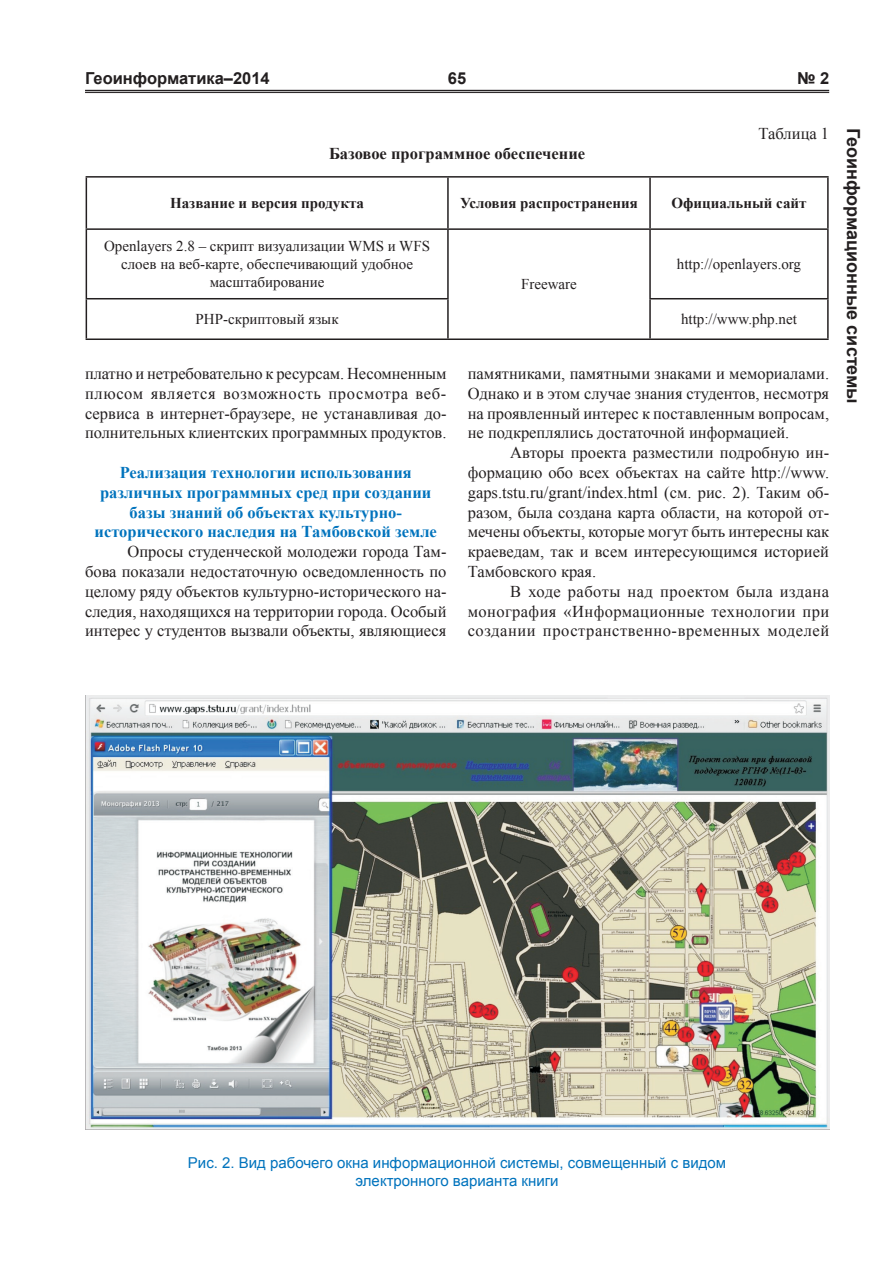
<style>
.page{position:relative;width:893px;height:1263px;background:#fff}
.page>*{position:absolute;margin:0;border:0;box-sizing:border-box;transform-origin:0 0}
.t1{font:700 18px "Arial";color:#231f20}
.Обычный{font:16.5px/19.8px "Times New Roman";color:#231f20;text-align:justify}
.Подзаголовок{font:700 16.5px/19.8px "Times New Roman";color:#0073bd;text-align:center}
.без_красной{font:700 16.5px "Times New Roman";color:#231f20}
.t2{font:700 16.5px "Arial";color:#231f20}
.без_красной-2{font:16.5px "Times New Roman";color:#231f20}
.таблица{font:15px/18px "Times New Roman";color:#231f20;text-align:center}
.Рисунок{font:15px "Arial";color:#0073bd}
.таблица-2{font:700 15px "Times New Roman";color:#231f20}
</style>
<div class="page">
<hr style="left:85px;top:90px;width:744px;height:1px;background:#231f20">
<hr style="left:85px;top:92px;width:744px;height:1px;background:#231f20">
<hr style="left:86px;top:176px;width:362px;height:2px;background:#231f20">
<hr style="left:86px;top:178px;width:1px;height:50px;background:#231f20">
<hr style="left:448px;top:176px;width:202px;height:2px;background:#231f20">
<hr style="left:447px;top:178px;width:2px;height:50px;background:#231f20">
<hr style="left:650px;top:176px;width:179px;height:2px;background:#231f20">
<hr style="left:649px;top:178px;width:2px;height:50px;background:#231f20">
<hr style="left:827px;top:178px;width:2px;height:50px;background:#231f20">
<hr style="left:86px;top:228px;width:362px;height:2px;background:#231f20">
<hr style="left:86px;top:230px;width:1px;height:68px;background:#231f20">
<hr style="left:448px;top:228px;width:202px;height:2px;background:#231f20">
<hr style="left:447px;top:230px;width:2px;height:68px;background:#231f20">
<hr style="left:650px;top:228px;width:179px;height:2px;background:#231f20">
<hr style="left:649px;top:230px;width:2px;height:68px;background:#231f20">
<hr style="left:827px;top:230px;width:2px;height:68px;background:#231f20">
<hr style="left:86px;top:298px;width:363px;height:1px;background:#231f20">
<hr style="left:86px;top:299px;width:1px;height:39px;background:#231f20">
<hr style="left:447px;top:299px;width:2px;height:39px;background:#231f20">
<hr style="left:649px;top:298px;width:180px;height:1px;background:#231f20">
<hr style="left:649px;top:299px;width:2px;height:39px;background:#231f20">
<hr style="left:827px;top:299px;width:2px;height:39px;background:#231f20">
<hr style="left:86px;top:338px;width:362px;height:2px;background:#231f20">
<hr style="left:448px;top:338px;width:202px;height:2px;background:#231f20">
<hr style="left:650px;top:338px;width:179px;height:2px;background:#231f20">
<img style="left:85px;top:695px;width:744px;height:435px">
<p class="t2" style="left:85px;top:68px;width:186px">Геоинформатика–2014</p>
<p class="t2" style="left:448px;top:68px;width:20px">65</p>
<p class="t2" style="left:797px;top:68px;width:34px">№ 2</p>
<p class="без_красной" style="left:329px;top:142px;width:258px">Базовое программное обеспечение</p>
<p class="без_красной-2" style="left:759px;top:122px;width:72px">Таблица 1</p>
<p class="таблица-2" style="left:170px;top:193px;width:195px">Название и версия продукта</p>
<p class="таблица-2" style="left:460px;top:193px;width:179px">Условия распространения</p>
<p class="таблица-2" style="left:671px;top:193px;width:137px">Официальный сайт</p>
<p class="таблица" style="left:104px;top:237px;width:328px">Openlayers 2.8 – скрипт визуализации WMS и WFS слоев на веб-карте, обеспечивающий удобное</p>
<p class="таблица" style="left:210px;top:273px;width:116px">масштабирование</p>
<p class="таблица" style="left:521px;top:275px;width:57px">Freeware</p>
<p class="таблица" style="left:677px;top:255px;width:126px">http://openlayers.org</p>
<p class="таблица" style="left:196px;top:310px;width:144px">PHP-скриптовый язык</p>
<p class="таблица" style="left:681px;top:310px;width:117px">http://www.php.net</p>
<p class="Обычный" style="left:85px;top:363px;width:363px">платно и нетребовательно к ресурсам. Несомненным плюсом является возможность просмотра веб&shy;сервиса в интернет-браузере, не устанавливая до&shy;полнительных клиентских программных продуктов.</p>
<p class="Подзаголовок" style="left:120px;top:462px;width:294px">Реализация технологии использования</p>
<p class="Подзаголовок" style="left:95px;top:482px;width:344px">различных программных сред при создании базы знаний об объектах культурно&shy;исторического наследия на Тамбовской земле</p>
<p class="Обычный" style="left:85px;top:541px;width:363px;text-indent:43px">Опросы студенческой молодежи города Там&shy;бова показали недостаточную осведомленность по целому ряду объектов культурно-исторического на&shy;следия, находящихся на территории города. Особый интерес у студентов вызвали объекты, являющиеся</p>
<p class="Обычный" style="left:468px;top:363px;width:363px">памятниками, памятными знаками и мемориалами.<br>Однако и в этом случае знания студентов, несмотря на проявленный интерес к поставленным вопросам, не подкреплялись достаточной информацией.</p>
<p class="Обычный" style="left:468px;top:442px;width:363px;text-indent:43px">Авторы проекта разместили подробную ин&shy;формацию обо всех объектах на сайте http://www. gaps.tstu.ru/grant/index.html (см. рис. 2). Таким об&shy;разом, была создана карта области, на которой от&shy;мечены объекты, которые могут быть интересны как краеведам, так и всем интересующимся историей Тамбовского края.</p>
<p class="Обычный" style="left:468px;top:581px;width:363px;text-indent:43px">В ходе работы над проектом была издана монография «Информационные технологии при создании пространственно-временных моделей</p>
<p class="t1" style="left:865px;top:128px;width:278px;rotate:90deg">Геоинформационные системы</p>
<p class="Рисунок" style="left:188px;top:1153px;width:540px">Рис. 2. Вид рабочего окна информационной системы, совмещенный с видом</p>
<p class="Рисунок" style="left:356px;top:1171px;width:205px">электронного варианта книги</p>
</div>
